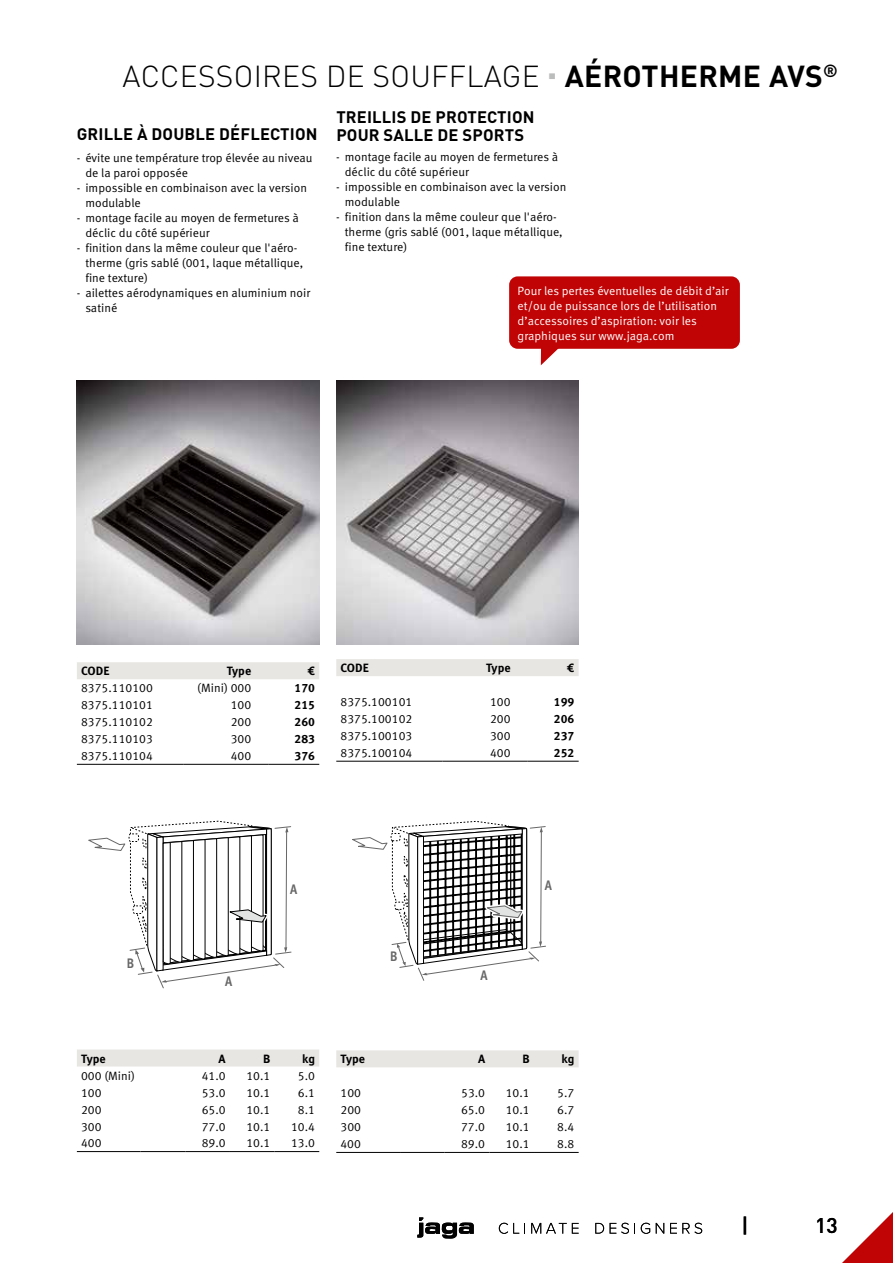
<style>
.page{position:relative;width:893px;height:1263px;background:#fff}
.page>*{position:absolute;margin:0;border:0;box-sizing:border-box;transform-origin:0 0}
.t1{font:300 30px "DIN Pro";letter-spacing:.01em;color:#000}
.t2{font:500 21px "DIN Pro";color:#000}
.t3{font:700 16.5px/18px "DIN Pro";letter-spacing:.01em;color:#000}
.t4{font:700 condensed 13.8px "Meta Pro";color:#676767}
.t5{font:12px/15px "Meta Pro";color:#000}
.t6{font:12px/15px "Meta Pro";color:#fff}
.t7{font:700 12px "Meta Pro";color:#000}
.s1{font-weight:700}
</style>
<div class="page">
<div style="left:509px;top:276px;width:231px;height:73px;background:#c00304;border-radius:9px"></div>
<svg style="left:541px;top:348px;width:19px;height:17px"></svg>
<img style="left:77px;top:380px;width:242px;height:264px">
<div style="left:77px;top:662px;width:242px;height:17px;background:#e8e6e3"></div>
<hr style="left:268px;top:764px;width:51px;height:1px;background:#000">
<hr style="left:77px;top:764px;width:106px;height:1px;background:#000">
<hr style="left:183px;top:764px;width:85px;height:1px;background:#000">
<svg style="left:88px;top:821px;width:204px;height:167px"></svg>
<div style="left:77px;top:1049px;width:242px;height:17px;background:#e8e6e3"></div>
<hr style="left:77px;top:1151px;width:64px;height:1px;background:#000">
<hr style="left:141px;top:1151px;width:44px;height:1px;background:#000">
<hr style="left:185px;top:1151px;width:45px;height:1px;background:#000">
<hr style="left:230px;top:1151px;width:45px;height:1px;background:#000">
<hr style="left:275px;top:1151px;width:44px;height:1px;background:#000">
<img style="left:336px;top:381px;width:243px;height:263px">
<div style="left:336px;top:659px;width:243px;height:17px;background:#e8e6e3"></div>
<hr style="left:528px;top:761px;width:51px;height:1px;background:#000">
<hr style="left:336px;top:761px;width:107px;height:1px;background:#000">
<hr style="left:443px;top:761px;width:85px;height:1px;background:#000">
<svg style="left:352px;top:821px;width:194px;height:160px"></svg>
<div style="left:336px;top:1050px;width:243px;height:17px;background:#e8e6e3"></div>
<hr style="left:336px;top:1152px;width:64px;height:1px;background:#000">
<hr style="left:400px;top:1152px;width:45px;height:1px;background:#000">
<hr style="left:445px;top:1152px;width:44px;height:1px;background:#000">
<hr style="left:489px;top:1152px;width:45px;height:1px;background:#000">
<hr style="left:534px;top:1152px;width:45px;height:1px;background:#000">
<svg style="left:842px;top:1212px;width:51px;height:51px"></svg>
<svg style="left:499px;top:1223px;width:26px;height:11px"></svg>
<svg style="left:531px;top:1223px;width:48px;height:10px"></svg>
<svg style="left:595px;top:1223px;width:9px;height:10px"></svg>
<svg style="left:610px;top:1223px;width:25px;height:11px"></svg>
<svg style="left:641px;top:1223px;width:9px;height:11px"></svg>
<svg style="left:656px;top:1223px;width:8px;height:10px"></svg>
<svg style="left:670px;top:1223px;width:32px;height:11px"></svg>
<svg style="left:417px;top:1217px;width:57px;height:21px"></svg>
<h1 class="t1" style="left:123px;top:56px;width:717px">ACCESSOIRES DE SOUFFLAGE <span class="s1">AÉROTHERME AVS</span><sup>®</sup></h1>
<h3 class="t3" style="left:77px;top:125px;width:242px">GRILLE À DOUBLE DÉFLECTION</h3>
<p class="t5" style="left:85px;top:150px;width:229px;text-indent:-9px">- évite une température trop élevée au niveau de la paroi opposée</p>
<p class="t5" style="left:85px;top:180px;width:223px;text-indent:-9px">- impossible en combinaison avec la version modulable</p>
<p class="t5" style="left:85px;top:210px;width:215px;text-indent:-9px">- montage facile au moyen de fermetures à déclic du côté supérieur</p>
<p class="t5" style="left:85px;top:240px;width:219px;text-indent:-9px">- finition dans la même couleur que l'aéro&shy;therme (gris sablé (001, laque métallique, fine texture)</p>
<p class="t5" style="left:85px;top:285px;width:226px;text-indent:-9px">- ailettes aérodynamiques en aluminium noir satiné</p>
<h3 class="t3" style="left:336px;top:108px;width:200px">TREILLIS DE PROTECTION<br>POUR SALLE DE SPORTS</h3>
<p class="t5" style="left:345px;top:150px;width:215px;text-indent:-9px">- montage facile au moyen de fermetures à déclic du côté supérieur</p>
<p class="t5" style="left:345px;top:180px;width:223px;text-indent:-9px">- impossible en combinaison avec la version modulable</p>
<p class="t5" style="left:345px;top:210px;width:219px;text-indent:-9px">- finition dans la même couleur que l'aéro&shy;therme (gris sablé (001, laque métallique, fine texture)</p>
<p class="t6" style="left:518px;top:283px;width:213px">Pour les pertes éventuelles de débit d’air et/ou de puissance lors de l’utilisation d’accessoires d’aspiration: voir les graphiques sur www.jaga.com</p>
<p class="t7" style="left:81px;top:663px;width:30px">CODE</p>
<p class="t7" style="left:227px;top:663px;width:26px">Type</p>
<p class="t7" style="left:307px;top:663px;width:9px">€</p>
<p class="t5" style="left:81px;top:681px;width:73px">8375.110100</p>
<p class="t5" style="left:197px;top:681px;width:55px">(Mini) 000</p>
<p class="t7" style="left:294px;top:680px;width:22px">170</p>
<p class="t5" style="left:81px;top:698px;width:73px">8375.110101</p>
<p class="t5" style="left:231px;top:698px;width:22px">100</p>
<p class="t7" style="left:294px;top:697px;width:22px">215</p>
<p class="t5" style="left:81px;top:715px;width:73px">8375.110102</p>
<p class="t5" style="left:231px;top:715px;width:22px">200</p>
<p class="t7" style="left:294px;top:714px;width:22px">260</p>
<p class="t5" style="left:81px;top:732px;width:73px">8375.110103</p>
<p class="t5" style="left:231px;top:732px;width:22px">300</p>
<p class="t7" style="left:294px;top:731px;width:22px">283</p>
<p class="t5" style="left:81px;top:749px;width:73px">8375.110104</p>
<p class="t5" style="left:231px;top:749px;width:22px">400</p>
<p class="t7" style="left:294px;top:748px;width:22px">376</p>
<p class="t7" style="left:341px;top:660px;width:30px">CODE</p>
<p class="t7" style="left:486px;top:660px;width:26px">Type</p>
<p class="t7" style="left:567px;top:660px;width:9px">€</p>
<p class="t5" style="left:341px;top:695px;width:73px">8375.100101</p>
<p class="t5" style="left:490px;top:695px;width:22px">100</p>
<p class="t7" style="left:554px;top:694px;width:22px">199</p>
<p class="t5" style="left:341px;top:712px;width:73px">8375.100102</p>
<p class="t5" style="left:490px;top:712px;width:22px">200</p>
<p class="t7" style="left:554px;top:711px;width:22px">206</p>
<p class="t5" style="left:341px;top:729px;width:73px">8375.100103</p>
<p class="t5" style="left:490px;top:729px;width:22px">300</p>
<p class="t7" style="left:554px;top:728px;width:22px">237</p>
<p class="t5" style="left:341px;top:746px;width:73px">8375.100104</p>
<p class="t5" style="left:490px;top:746px;width:22px">400</p>
<p class="t7" style="left:554px;top:745px;width:22px">252</p>
<p class="t4" style="left:127px;top:953px;width:9px">B</p>
<p class="t4" style="left:225px;top:970px;width:9px">A</p>
<p class="t4" style="left:290px;top:878px;width:9px">A</p>
<p class="t4" style="left:390px;top:946px;width:9px">B</p>
<p class="t4" style="left:480px;top:964px;width:9px">A</p>
<p class="t4" style="left:545px;top:875px;width:9px">A</p>
<p class="t7" style="left:81px;top:1051px;width:26px">Type</p>
<p class="t7" style="left:219px;top:1051px;width:9px">A</p>
<p class="t7" style="left:263px;top:1051px;width:9px">B</p>
<p class="t7" style="left:302px;top:1051px;width:14px">kg</p>
<p class="t5" style="left:81px;top:1068px;width:55px">000 (Mini)</p>
<p class="t5" style="left:202px;top:1068px;width:25px">41.0</p>
<p class="t5" style="left:246px;top:1068px;width:25px">10.1</p>
<p class="t5" style="left:298px;top:1068px;width:19px">5.0</p>
<p class="t5" style="left:81px;top:1085px;width:22px">100</p>
<p class="t5" style="left:202px;top:1085px;width:25px">53.0</p>
<p class="t5" style="left:246px;top:1085px;width:25px">10.1</p>
<p class="t5" style="left:298px;top:1085px;width:19px">6.1</p>
<p class="t5" style="left:81px;top:1102px;width:22px">200</p>
<p class="t5" style="left:202px;top:1102px;width:25px">65.0</p>
<p class="t5" style="left:246px;top:1102px;width:25px">10.1</p>
<p class="t5" style="left:298px;top:1102px;width:19px">8.1</p>
<p class="t5" style="left:81px;top:1119px;width:22px">300</p>
<p class="t5" style="left:202px;top:1119px;width:25px">77.0</p>
<p class="t5" style="left:246px;top:1119px;width:25px">10.1</p>
<p class="t5" style="left:291px;top:1119px;width:25px">10.4</p>
<p class="t5" style="left:81px;top:1136px;width:22px">400</p>
<p class="t5" style="left:202px;top:1136px;width:25px">89.0</p>
<p class="t5" style="left:246px;top:1136px;width:25px">10.1</p>
<p class="t5" style="left:291px;top:1136px;width:25px">13.0</p>
<p class="t7" style="left:341px;top:1052px;width:26px">Type</p>
<p class="t7" style="left:478px;top:1052px;width:9px">A</p>
<p class="t7" style="left:522px;top:1052px;width:9px">B</p>
<p class="t7" style="left:561px;top:1052px;width:14px">kg</p>
<p class="t5" style="left:340px;top:1086px;width:22px">100</p>
<p class="t5" style="left:461px;top:1086px;width:25px">53.0</p>
<p class="t5" style="left:506px;top:1086px;width:25px">10.1</p>
<p class="t5" style="left:557px;top:1086px;width:19px">5.7</p>
<p class="t5" style="left:340px;top:1103px;width:22px">200</p>
<p class="t5" style="left:461px;top:1103px;width:25px">65.0</p>
<p class="t5" style="left:506px;top:1103px;width:25px">10.1</p>
<p class="t5" style="left:557px;top:1103px;width:19px">6.7</p>
<p class="t5" style="left:340px;top:1120px;width:22px">300</p>
<p class="t5" style="left:461px;top:1120px;width:25px">77.0</p>
<p class="t5" style="left:506px;top:1120px;width:25px">10.1</p>
<p class="t5" style="left:557px;top:1120px;width:19px">8.4</p>
<p class="t5" style="left:340px;top:1137px;width:22px">400</p>
<p class="t5" style="left:461px;top:1137px;width:25px">89.0</p>
<p class="t5" style="left:506px;top:1137px;width:25px">10.1</p>
<p class="t5" style="left:557px;top:1137px;width:19px">8.8</p>
<h2 class="t2" style="left:741px;top:1211px;width:9px">|</h2>
<h2 class="t2" style="left:815px;top:1211px;width:24px">13</h2>
</div>
